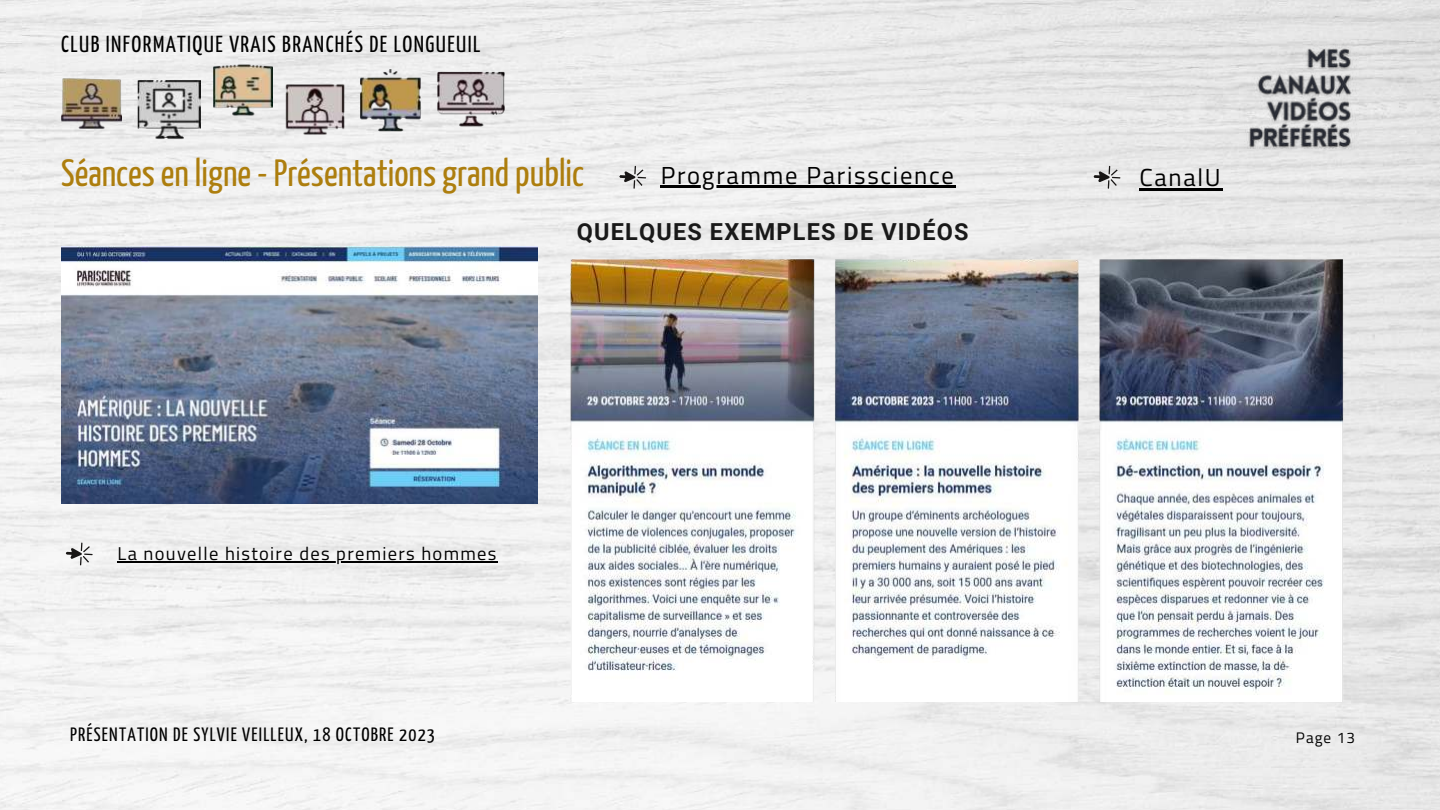
<style>
.page{position:relative;width:1440px;height:810px;background:#fff}
.page>*{position:absolute;margin:0;border:0;box-sizing:border-box;transform-origin:0 0}
.t1{font:37.8px "Yanone Kaffeesatz";color:#ad7e0e}
.t2{font:24.6px "Titillium Web";letter-spacing:.07em;color:#000}
.t3{font:700 23.5px "Roboto";letter-spacing:.05em;color:#191919}
.t4{font:23.1px "Yanone Kaffeesatz";letter-spacing:.06em;color:#000}
.t5{font:19.2px "Yanone Kaffeesatz";letter-spacing:.06em;color:#000}
.t6{font:18.5px "Titillium Web";letter-spacing:.07em;color:#000}
.t7{font:15.3px "Titillium Web";letter-spacing:.07em;color:#000}
</style>
<div class="page">
<img style="left:0;top:0;width:1440px;height:810px">
<hr style="left:1139px;top:188px;width:83px;height:2px;background:#000">
<svg style="left:1094px;top:166px;width:26px;height:23px"></svg>
<img style="left:61px;top:246px;width:476px;height:257px">
<img style="left:556px;top:246px;width:803px;height:455px">
<svg style="left:619px;top:166px;width:27px;height:23px"></svg>
<hr style="left:661px;top:185px;width:295px;height:2px;background:#000">
<svg style="left:66px;top:543px;width:27px;height:22px"></svg>
<hr style="left:118px;top:561px;width:380px;height:2px;background:#000">
<img style="left:137px;top:78px;width:64px;height:62px">
<img style="left:436px;top:64px;width:68px;height:68px">
<img style="left:213px;top:61px;width:60px;height:57px">
<img style="left:358px;top:67px;width:63px;height:66px">
<img style="left:61px;top:74px;width:61px;height:59px">
<img style="left:286px;top:80px;width:59px;height:59px">
<img style="left:1244px;top:44px;width:112px;height:109px">
<p class="t4" style="left:61px;top:28px;width:421px">CLUB INFORMATIQUE VRAIS BRANCHÉS DE LONGUEUIL</p>
<h1 class="t1" style="left:61px;top:146px;width:524px">Séances en ligne - Présentations grand public</h1>
<p class="t2" style="left:661px;top:157px;width:295px">Programme Parisscience</p>
<p class="t2" style="left:1139px;top:160px;width:83px">CanalU</p>
<p class="t3" style="left:577px;top:215px;width:393px">QUELQUES EXEMPLES DE VIDÉOS</p>
<p class="t6" style="left:118px;top:540px;width:380px">La nouvelle histoire des premiers hommes</p>
<p class="t5" style="left:70px;top:720px;width:366px">PRÉSENTATION DE SYLVIE VEILLEUX, 18 OCTOBRE 2023</p>
<p class="t7" style="left:1296px;top:727px;width:61px">Page 13</p>
</div>
